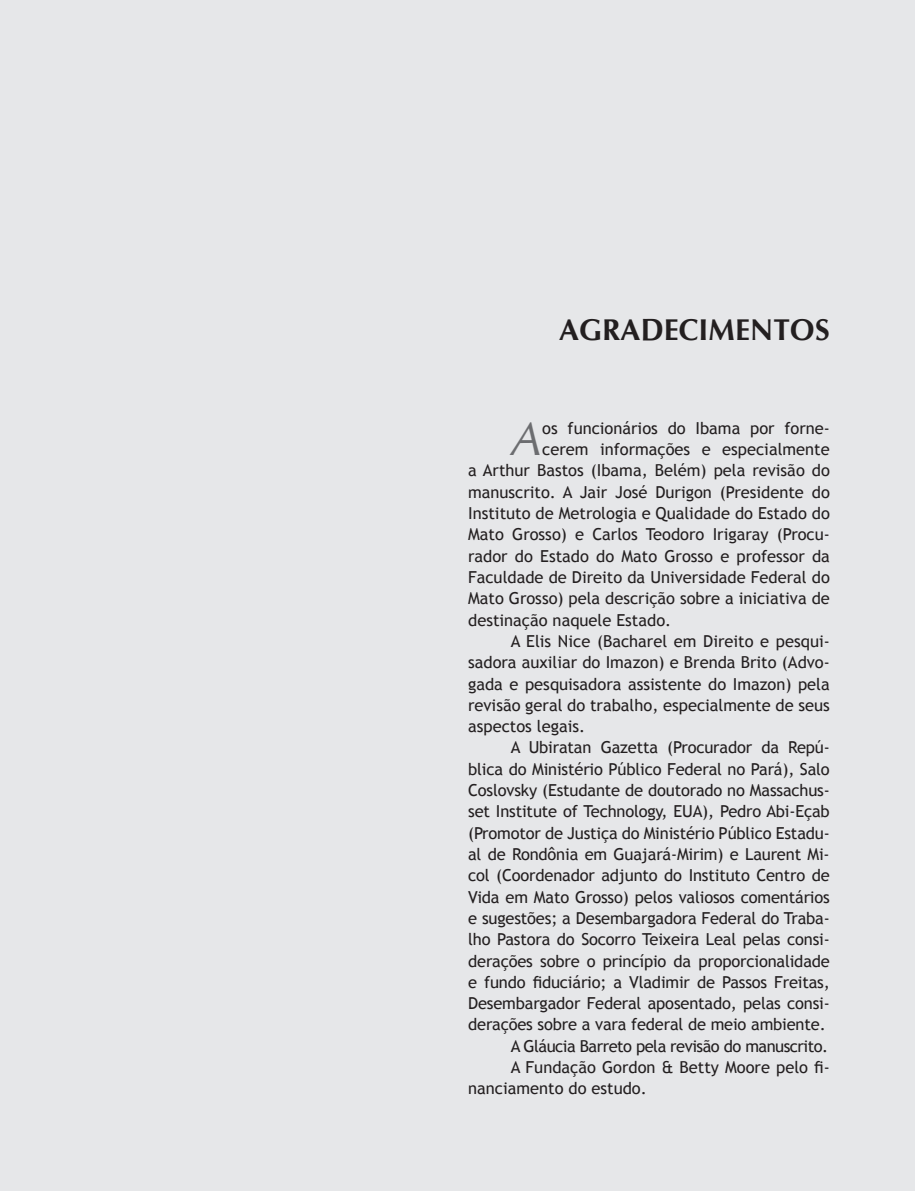
<style>
.page{position:relative;width:915px;height:1191px;background:#fff}
.page>*{position:absolute;margin:0;border:0;box-sizing:border-box;transform-origin:0 0}
.t1{font:italic 47.55px "CG Omega";color:#6c6d70}
.t2{font:700 30px "CG Omega";color:#231f20}
.t3{font:16.5px "Trebuchet MS";letter-spacing:-.01em;color:#231f20}
.t4{font:16.5px "Trebuchet MS";letter-spacing:-.03em;color:#231f20}
</style>
<div class="page">
<div style="left:0;top:0;width:914px;height:1191px;background:#e6e7e9"></div>
<h2 class="t2" style="left:559px;top:311px;width:62px">AGRADECI</h2>
<h2 class="t2" style="left:708px;top:311px;width:119px">MENTOS</h2>
<h1 class="t1" style="left:510px;top:410px;width:33px">A</h1>
<p class="t3" style="left:542px;top:418px;width:289px">os funcionários do Ibama por forne-</p>
<p class="t3" style="left:542px;top:439px;width:289px">cerem informações e especialmente</p>
<p class="t3" style="left:468px;top:461px;width:363px">a Arthur Bastos (Ibama, Belém) pela revisão do</p>
<p class="t3" style="left:468px;top:482px;width:363px">manuscrito. A Jair José Durigon (Presidente do</p>
<p class="t3" style="left:468px;top:503px;width:363px">Instituto de Metrologia e Qualidade do Estado do</p>
<p class="t3" style="left:468px;top:525px;width:363px">Mato Grosso) e Carlos Teodoro Irigaray (Procu-</p>
<p class="t3" style="left:468px;top:546px;width:363px">rador do Estado do Mato Grosso e professor da</p>
<p class="t3" style="left:468px;top:567px;width:363px">Faculdade de Direito da Universidade Federal do</p>
<p class="t3" style="left:468px;top:588px;width:363px">Mato Grosso) pela descrição sobre a iniciativa de</p>
<p class="t3" style="left:468px;top:610px;width:204px">destinação naquele Estado.</p>
<p class="t3" style="left:510px;top:631px;width:320px">A Elis Nice (Bacharel em Direito e pesqui-</p>
<p class="t3" style="left:468px;top:652px;width:363px">sadora auxiliar do Imazon) e Brenda Brito (Advo-</p>
<p class="t3" style="left:468px;top:674px;width:363px">gada e pesquisadora assistente do Imazon) pela</p>
<p class="t3" style="left:468px;top:695px;width:363px">revisão geral do trabalho, especialmente de seus</p>
<p class="t3" style="left:468px;top:716px;width:118px">aspectos legais.</p>
<p class="t3" style="left:510px;top:738px;width:320px">A Ubiratan Gazetta (Procurador da Repú-</p>
<p class="t3" style="left:468px;top:759px;width:363px">blica do Ministério Público Federal no Pará), Salo</p>
<p class="t3" style="left:468px;top:780px;width:363px">Coslovsky (Estudante de doutorado no Massachus-</p>
<p class="t3" style="left:468px;top:801px;width:363px">set Institute of Technology, EUA), Pedro Abi-Eçab</p>
<p class="t3" style="left:468px;top:823px;width:363px">(Promotor de Justiça do Ministério Público Estadu-</p>
<p class="t3" style="left:468px;top:844px;width:363px">al de Rondônia em Guajará-Mirim) e Laurent Mi-</p>
<p class="t3" style="left:468px;top:865px;width:363px">col (Coordenador adjunto do Instituto Centro de</p>
<p class="t3" style="left:468px;top:887px;width:363px">Vida em Mato Grosso) pelos valiosos comentários</p>
<p class="t3" style="left:468px;top:908px;width:363px">e sugestões; a Desembargadora Federal do Traba-</p>
<p class="t3" style="left:468px;top:929px;width:363px">lho Pastora do Socorro Teixeira Leal pelas consi-</p>
<p class="t3" style="left:468px;top:951px;width:363px">derações sobre o princípio da proporcionalidade</p>
<p class="t3" style="left:468px;top:972px;width:363px">e fundo fiduciário; a Vladimir de Passos Freitas,</p>
<p class="t3" style="left:468px;top:993px;width:363px">Desembargador Federal aposentado, pelas consi-</p>
<p class="t3" style="left:468px;top:1015px;width:359px">derações sobre a vara federal de meio ambiente.</p>
<p class="t4" style="left:510px;top:1036px;width:319px">A Gláucia Barreto pela revisão do manuscrito.</p>
<p class="t3" style="left:510px;top:1057px;width:320px">A Fundação Gordon &amp; Betty Moore pelo fi-</p>
<p class="t3" style="left:468px;top:1078px;width:180px">nanciamento do estudo.</p>
</div>
